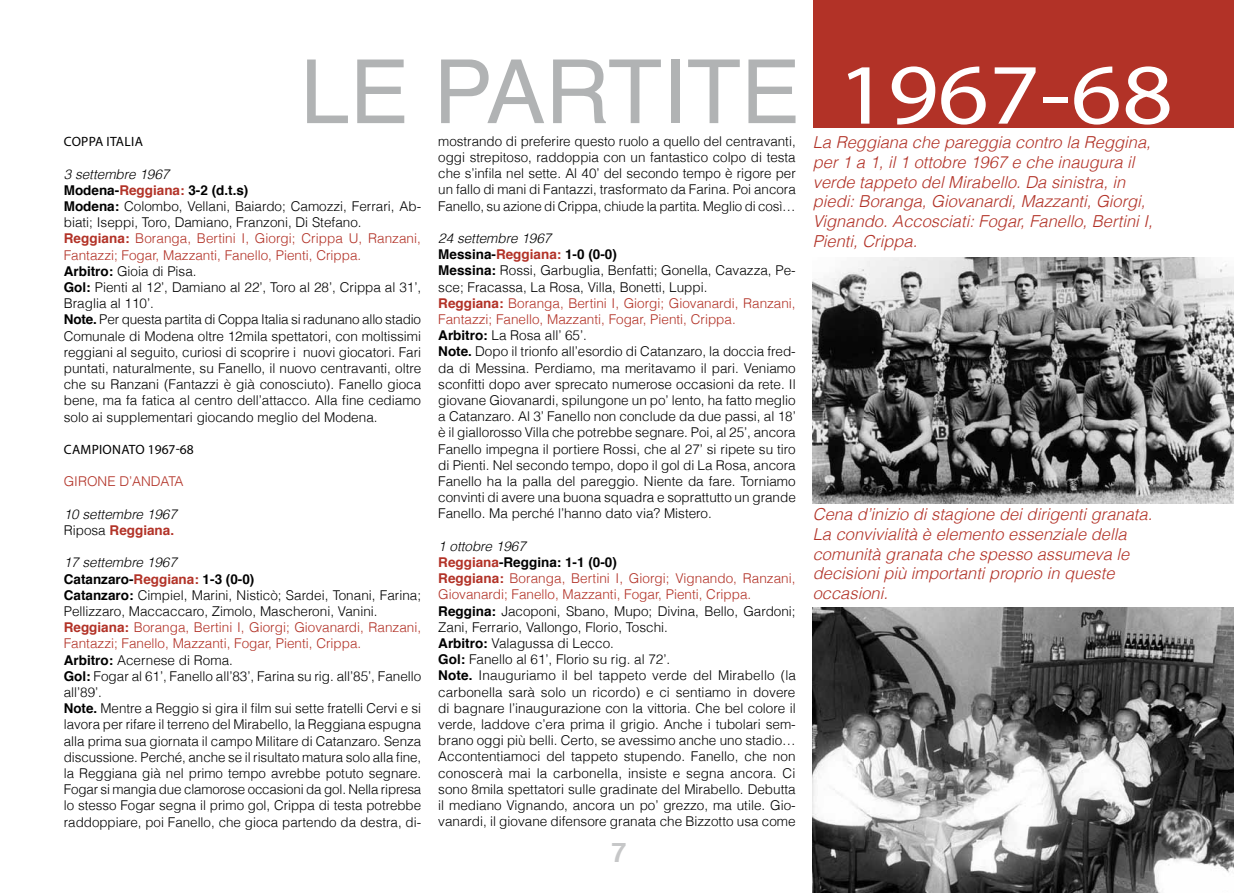
<style>
.page{position:relative;width:1234px;height:893px;background:#fff}
.page>*{position:absolute;margin:0;border:0;box-sizing:border-box;transform-origin:0 0}
.t1{font:88.65px "Helvetica";color:#b1b3b4}
.t2{font:700 27px "Helvetica";color:#c6c7c8}
.t3{font:italic 300 16.5px/19.8px "Helvetica";color:#b23227}
.t4{font:300 13.5px/16.2px "Helvetica";color:#000}
.t5{font:italic 300 13.5px/16.2px "Helvetica";color:#000}
.t6{font:13.5px "Myriad Pro";color:#000}
.t7{font:300 13.5px "Helvetica";color:#b23227}
.s1{font-family:"Myriad Pro";font-size:86.55px;color:#fff}
.s2{font-style:italic}
.s3{font-weight:700}
.s4{font-weight:700;color:#b23227}
.s5{color:#b23227}
.s6{font-style:normal}
.s7{font-weight:700;font-style:normal;color:#b23227}
</style>
<div class="page">
<div style="left:812px;top:0;width:421px;height:128px;background:#b23227"></div>
<img style="left:812px;top:257px;width:421px;height:247px">
<img style="left:812px;top:607px;width:421px;height:286px">
<h1 class="t1" style="left:300px;top:24px;width:874px">LE PARTITE <span class="s1">1967-68</span></h1>
<p class="t4" style="left:438px;top:132px;width:359px;text-align:justify">mostrando di preferire questo ruolo a quello del centravanti, oggi strepitoso, raddoppia con un fantastico colpo di testa che s’infila nel sette. Al 40’ del secondo tempo è rigore per un fallo di mani di Fantazzi, trasformato da Farina. Poi ancora Fanello, su azione di Crippa, chiude la partita. Meglio di così…</p>
<p class="t4" style="left:438px;top:229px;width:359px"><span class="s2">24 settembre 1967<br></span><span class="s3">Messina-</span><span class="s4">Reggiana:</span> <span class="s3">1-0 (0-0)<br>Messina:</span> Rossi, Garbuglia, Benfatti; Gonella, Cavazza, Pe&shy;sce; Fracassa, La Rosa, Villa, Bonetti, Luppi.<br><span class="s4">Reggiana:</span> <span class="s5">Boranga, Bertini I, Giorgi; Giovanardi, Ranzani, Fantazzi; Fanello, Mazzanti, Fogar, Pienti, Crippa.<br></span><span class="s3">Arbitro:</span> La Rosa all’ 65’.<br><span class="s3">Note.</span> Dopo il trionfo all’esordio di Catanzaro, la doccia fred&shy;da di Messina. Perdiamo, ma meritavamo il pari. Veniamo sconfitti dopo aver sprecato numerose occasioni da rete. Il giovane Giovanardi, spilungone un po’ lento, ha fatto meglio a Catanzaro. Al 3’ Fanello non conclude da due passi, al 18’ è il giallorosso Villa che potrebbe segnare. Poi, al 25’, ancora Fanello impegna il portiere Rossi, che al 27’ si ripete su tiro di Pienti. Nel secondo tempo, dopo il gol di La Rosa, ancora Fanello ha la palla del pareggio. Niente da fare. Torniamo convinti di avere una buona squadra e soprattutto un grande Fanello. Ma perché l’hanno dato via? Mistero.</p>
<p class="t4" style="left:438px;top:537px;width:359px"><span class="s2">1 ottobre 1967<br></span><span class="s4">Reggiana</span><span class="s3">-Reggina: 1-1 (0-0)<br></span><span class="s4">Reggiana:</span> <span class="s5">Boranga, Bertini I, Giorgi; Vignando, Ranzani, Giovanardi; Fanello, Mazzanti, Fogar, Pienti, Crippa.<br></span><span class="s3">Reggina:</span> Jacoponi, Sbano, Mupo; Divina, Bello, Gardoni; Zani, Ferrario, Vallongo, Florio, Toschi.<br><span class="s3">Arbitro:</span> Valagussa di Lecco.<br><span class="s3">Gol:</span> Fanello al 61’, Florio su rig. al 72’.<br><span class="s3">Note.</span> Inauguriamo il bel tappeto verde del Mirabello (la carbonella sarà solo un ricordo) e ci sentiamo in dovere di bagnare l’inaugurazione con la vittoria. Che bel colore il verde, laddove c’era prima il grigio. Anche i tubolari sem&shy;brano oggi più belli. Certo, se avessimo anche uno stadio… Accontentiamoci del tappeto stupendo. Fanello, che non conoscerà mai la carbonella, insiste e segna ancora. Ci sono 8mila spettatori sulle gradinate del Mirabello. Debutta il mediano Vignando, ancora un po’ grezzo, ma utile. Gio&shy;vanardi, il giovane difensore granata che Bizzotto usa come</p>
<p class="t3" style="left:812px;top:132px;width:341px">La Reggiana che pareggia contro la Reggina, per 1 a 1, il 1 ottobre 1967 e che inaugura il verde tappeto del Mirabello. Da sinistra, in piedi: Boranga, Giovanardi, Mazzanti, Giorgi, Vignando. Accosciati: Fogar, Fanello, Bertini I, Pienti, Crippa.</p>
<p class="t6" style="left:64px;top:133px;width:80px">COPPA ITALIA</p>
<p class="t4" style="left:64px;top:165px;width:359px"><span class="s2">3 settembre 1967<br></span><span class="s3">Modena-</span><span class="s4">Reggiana:</span> <span class="s3">3-2 (d.t.s)<br>Modena:</span> Colombo, Vellani, Baiardo; Camozzi, Ferrari, Ab&shy;biati; Iseppi, Toro, Damiano, Franzoni, Di Stefano.<br><span class="s4">Reggiana:</span> <span class="s5">Boranga, Bertini I, Giorgi; Crippa U, Ranzani, Fantazzi; Fogar, Mazzanti, Fanello, Pienti, Crippa.<br></span><span class="s3">Arbitro:</span> Gioia di Pisa.<br><span class="s3">Gol:</span> Pienti al 12’, Damiano al 22’, Toro al 28’, Crippa al 31’, Braglia al 110’.<br><span class="s3">Note.</span> Per questa partita di Coppa Italia si radunano allo stadio Comunale di Modena oltre 12mila spettatori, con moltissimi reggiani al seguito, curiosi di scoprire i nuovi giocatori. Fari puntati, naturalmente, su Fanello, il nuovo centravanti, oltre che su Ranzani (Fantazzi è già conosciuto). Fanello gioca bene, ma fa fatica al centro dell’attacco. Alla fine cediamo solo ai supplementari giocando meglio del Modena.</p>
<p class="t6" style="left:64px;top:441px;width:131px">CAMPI ON ATO 1967-68</p>
<p class="t7" style="left:64px;top:471px;width:20px">Girone</p>
<p class="t7" style="left:119px;top:471px;width:23px">d’andata</p>
<p class="t5" style="left:64px;top:506px;width:115px">10 settembre 1967<br><span class="s6">Riposa</span> <span class="s7">Reggiana.</span></p>
<p class="t4" style="left:64px;top:554px;width:359px"><span class="s2">17 settembre 1967<br></span><span class="s3">Catanzaro-</span><span class="s4">Reggiana:</span> <span class="s3">1-3 (0-0)<br>Catanzaro:</span> Cimpiel, Marini, Nisticò; Sardei, Tonani, Farina; Pellizzaro, Maccaccaro, Zimolo, Mascheroni, Vanini.<br><span class="s4">Reggiana:</span> <span class="s5">Boranga, Bertini I, Giorgi; Giovanardi, Ranzani, Fantazzi; Fanello, Mazzanti, Fogar, Pienti, Crippa.<br></span><span class="s3">Arbitro:</span> Acernese di Roma.<br><span class="s3">Gol:</span> Fogar al 61’, Fanello all’83’, Farina su rig. all’85’, Fanello all’89’.<br><span class="s3">Note.</span> Mentre a Reggio si gira il film sui sette fratelli Cervi e si lavora per rifare il terreno del Mirabello, la Reggiana espugna alla prima sua giornata il campo Militare di Catanzaro. Senza discussione. Perché, anche se il risultato matura solo alla fine, la Reggiana già nel primo tempo avrebbe potuto segnare.<br>Fogar si mangia due clamorose occasioni da gol. Nella ripresa lo stesso Fogar segna il primo gol, Crippa di testa potrebbe raddoppiare, poi Fanello, che gioca partendo da destra, di-</p>
<p class="t3" style="left:812px;top:504px;width:341px">Cena d’inizio di stagione dei dirigenti granata.<br>La convivialità è elemento essenziale della comunità granata che spesso assumeva le decisioni più importanti proprio in queste occasioni.</p>
<h2 class="t2" style="left:611px;top:831px;width:17px">7</h2>
</div>
